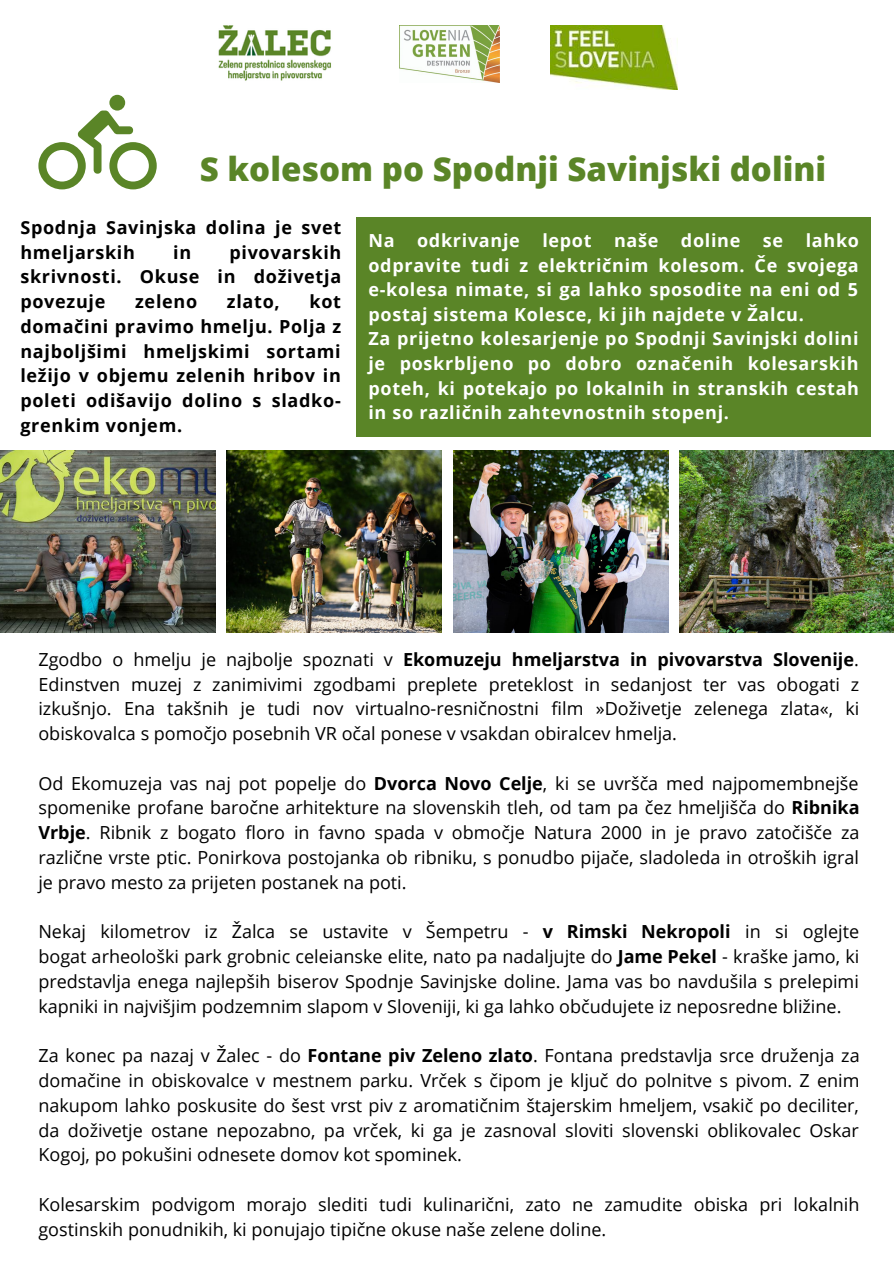
<style>
.page{position:relative;width:894px;height:1264px;background:#fff}
.page>*{position:absolute;margin:0;border:0;box-sizing:border-box;transform-origin:0 0}
.t1{font:800 33px "Open Sans";color:#5a8527}
.t2{font:18px/24.8px "Open Sans";color:#000;text-align:justify}
.t3{font:700 18px/24.6px "Open Sans";letter-spacing:.04em;color:#fff}
.t4{font:700 18px/24.8px "Open Sans";letter-spacing:.04em;color:#000;text-align:justify}
.s1{font-weight:700}
</style>
<div class="page">
<img style="left:0;top:450px;width:215px;height:182px">
<img style="left:226px;top:450px;width:215px;height:182px">
<img style="left:453px;top:450px;width:215px;height:182px">
<img style="left:679px;top:450px;width:214px;height:182px">
<img style="left:218px;top:25px;width:113px;height:56px">
<svg style="left:38px;top:95px;width:119px;height:94px"></svg>
<div style="left:356px;top:217px;width:514px;height:220px;background:#5a8527"></div>
<img style="left:399px;top:26px;width:100px;height:57px">
<img style="left:550px;top:26px;width:127px;height:64px">
<h1 class="t1" style="left:200px;top:146px;width:627px">S kolesom po Spodnji Savinjski dolini</h1>
<p class="t4" style="left:20px;top:214px;width:322px">Spodnja Savinjska dolina je svet hmeljarskih</p>
<p class="t4" style="left:20px;top:239px;width:322px;text-indent:209px">pivovarskih skrivnosti. Okuse in doživetja povezuje</p>
<p class="t4" style="left:173px;top:239px;width:20px">in</p>
<p class="t4" style="left:20px;top:289px;width:322px;text-indent:289px">kot domačini pravimo hmelju. Polja z najboljšimi hmeljskimi sortami ležijo v objemu zelenih hribov in poleti odišavijo dolino s sladko&shy;grenkim vonjem.</p>
<p class="t4" style="left:135px;top:289px;width:63px">zeleno</p>
<p class="t4" style="left:227px;top:289px;width:54px">zlato,</p>
<p class="t3" style="left:368px;top:227px;width:492px">Na odkrivanje lepot naše doline se lahko odpravite tudi z električnim kolesom. Če svojega e-kolesa nimate, si ga lahko sposodite na eni od 5 postaj sistema Kolesce, ki jih najdete v Žalcu.<br>Za prijetno kolesarjenje po Spodnji Savinjski dolini je poskrbljeno po dobro označenih kolesarskih poteh, ki potekajo po lokalnih in stranskih cestah in so različnih zahtevnostnih stopenj.</p>
<p class="t2" style="left:38px;top:646px;width:822px">Zgodbo o hmelju je najbolje spoznati v <span class="s1">Ekomuzeju hmeljarstva in pivovarstva Slovenije</span>.<br>Edinstven muzej z zanimivimi zgodbami preplete preteklost in sedanjost ter vas obogati z izkušnjo. Ena takšnih je tudi nov virtualno-resničnostni film »Doživetje zelenega zlata«, ki obiskovalca s pomočjo posebnih VR očal ponese v vsakdan obiralcev hmelja.</p>
<p class="t2" style="left:38px;top:770px;width:822px">Od Ekomuzeja vas naj pot popelje do <span class="s1">Dvorca Novo Celje</span>, ki se uvršča med najpomembnejše spomenike profane baročne arhitekture na slovenskih tleh, od tam pa čez hmeljišča do <span class="s1">Ribnika Vrbje</span>. Ribnik z bogato floro in favno spada v območje Natura 2000 in je pravo zatočišče za različne vrste ptic. Ponirkova postojanka ob ribniku, s ponudbo pijače, sladoleda in otroških igral je pravo mesto za prijeten postanek na poti.</p>
<p class="t2" style="left:38px;top:919px;width:822px">Nekaj kilometrov iz Žalca se ustavite v Šempetru - <span class="s1">v Rimski Nekropoli</span> in si oglejte bogat arheološki park grobnic celeianske elite, nato pa nadaljujte do <span class="s1">Jame Pekel</span> - kraške jamo, ki predstavlja enega najlepših biserov Spodnje Savinjske doline. Jama vas bo navdušila s prelepimi kapniki in najvišjim podzemnim slapom v Sloveniji, ki ga lahko občudujete iz neposredne bližine.</p>
<p class="t2" style="left:38px;top:1042px;width:822px">Za konec pa nazaj v Žalec - do <span class="s1">Fontane piv Zeleno zlato</span>. Fontana predstavlja srce druženja za domačine in obiskovalce v mestnem parku. Vrček s čipom je ključ do polnitve s pivom. Z enim nakupom lahko poskusite do šest vrst piv z aromatičnim štajerskim hmeljem, vsakič po deciliter, da doživetje ostane nepozabno, pa vrček, ki ga je zasnoval sloviti slovenski oblikovalec Oskar Kogoj, po pokušini odnesete domov kot spominek.</p>
<p class="t2" style="left:38px;top:1191px;width:822px">Kolesarskim podvigom morajo slediti tudi kulinarični, zato ne zamudite obiska pri lokalnih gostinskih ponudnikih, ki ponujajo tipične okuse naše zelene doline.</p>
</div>
